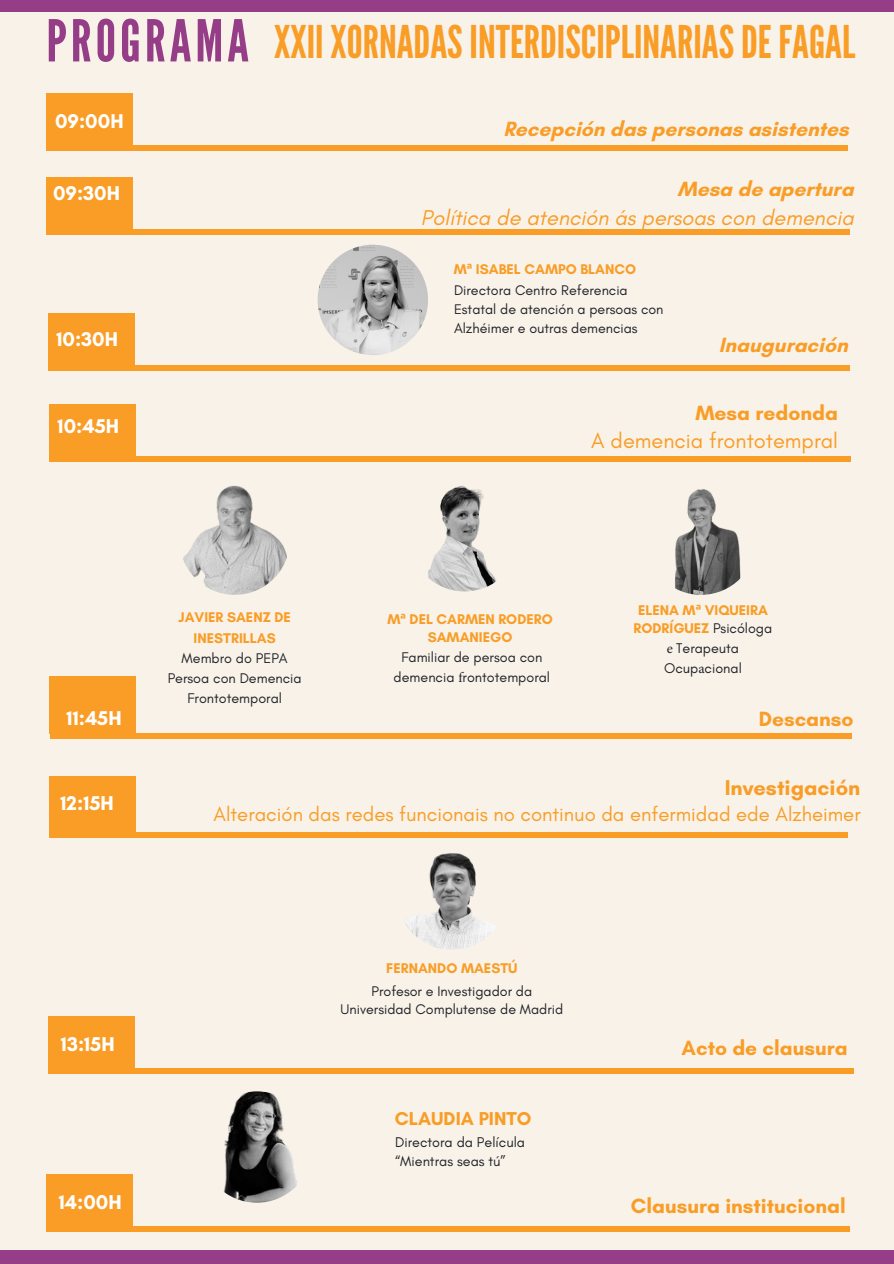
<style>
.page{position:relative;width:894px;height:1264px;background:#fff}
.page>*{position:absolute;margin:0;border:0;box-sizing:border-box;transform-origin:0 0}
.t1{font:57.6px "League Gothic";letter-spacing:.07em;color:#953d87}
.t2{font:45px "League Gothic";color:#f99d27}
.t3{font:700 24.75px/24.8px "Glacial Indifference";color:#fff}
.t4{font:italic 21.75px "Glacial Indifference";color:#f99d27}
.t5{font:21.75px "Glacial Indifference";color:#f99d27}
.t6{font:700 21.75px "Glacial Indifference";color:#f99d27}
.t7{font:700 21px "Glacial Indifference";color:#f99d27}
.t8{font:20.25px "Glacial Indifference";color:#f99d27}
.t9{font:700 20.25px "Glacial Indifference";color:#fff}
.t10{font:700 18.9px "Glacial Indifference";color:#f99d27}
.t11{font:14.4px "Glacial Indifference";color:#212227}
.t12{font:14.25px/20.2px "Glacial Indifference";color:#212227;text-align:center}
.t13{font:700 14.25px/18.3px "Glacial Indifference";color:#f99d27;text-align:center}
.s1{font-family:"Noto Sans"}
.s2{font-family:"Minion Pro"}
.s3{font-weight:400;color:#212227}
</style>
<div class="page">
<div style="left:0;top:0;width:893px;height:1263px;background:#f8f2e9"></div>
<div style="left:46px;top:145px;width:801px;height:5px;background:#f99d27"></div>
<div style="left:0;top:0;width:893px;height:12px;background:#953d87"></div>
<div style="left:51px;top:229px;width:798px;height:5px;background:#f99d27"></div>
<div style="left:46px;top:177px;width:87px;height:57px;background:#f99d27"></div>
<div style="left:51px;top:365px;width:798px;height:6px;background:#f99d27"></div>
<div style="left:46px;top:93px;width:87px;height:57px;background:#f99d27"></div>
<div style="left:48px;top:313px;width:87px;height:58px;background:#f99d27"></div>
<div style="left:50px;top:732px;width:801px;height:6px;background:#f99d27"></div>
<div style="left:49px;top:676px;width:87px;height:57px;background:#f99d27"></div>
<div style="left:52px;top:456px;width:799px;height:5px;background:#f99d27"></div>
<div style="left:49px;top:404px;width:87px;height:57px;background:#f99d27"></div>
<div style="left:49px;top:832px;width:799px;height:6px;background:#f99d27"></div>
<img style="left:396px;top:839px;width:111px;height:110px;border-radius:50%">
<img style="left:645px;top:484px;width:111px;height:111px;border-radius:50%">
<img style="left:179px;top:484px;width:111px;height:111px;border-radius:50%">
<div style="left:52px;top:1067px;width:801px;height:6px;background:#f99d27"></div>
<div style="left:48px;top:1016px;width:87px;height:57px;background:#f99d27"></div>
<div style="left:48px;top:1226px;width:801px;height:5px;background:#f99d27"></div>
<div style="left:46px;top:1174px;width:87px;height:57px;background:#f99d27"></div>
<div style="left:0;top:1250px;width:893px;height:13px;background:#953d87"></div>
<img style="left:201px;top:1091px;width:111px;height:111px;border-radius:50%">
<img style="left:317px;top:245px;width:111px;height:110px;border-radius:50%">
<img style="left:409px;top:481px;width:110px;height:110px;border-radius:50%">
<div style="left:49px;top:776px;width:87px;height:57px;background:#f99d27"></div>
<p class="t1" style="left:46px;top:8px;width:204px">PROGRAMA</p>
<p class="t2" style="left:274px;top:15px;width:582px">XXII XORNADAS INTERDISCIPLINARIAS DE FAGAL</p>
<h4 class="t9" style="left:55px;top:108px;width:70px">09:00H</h4>
<h4 class="t7" style="left:503px;top:116px;width:347px">Recepción das personas asistentes</h4>
<h5 class="t9" style="left:53px;top:181px;width:69px">09:30H</h5>
<h6 class="t7" style="left:677px;top:176px;width:177px">Mesa de apertura</h6>
<h6 class="t4" style="left:421px;top:204px;width:434px">Política de atención ás persoas con demencia</h6>
<p class="t9" style="left:56px;top:326px;width:63px">10:30H</p>
<h1 class="t3" style="left:60px;top:336px;width:76px">12:00H</h1>
<h4 class="t13" style="left:453px;top:260px;width:184px">M<span class="s1">ª</span> ISABEL CAMPO BLANCO</h4>
<h5 class="t12" style="left:454px;top:280px;width:211px;line-height:19.2px;text-align:left">Directora Centro Referencia<br>Estatal de atención a persoas con<br>Alzhéimer e outras demencias</h5>
<h3 class="t7" style="left:718px;top:332px;width:130px">Inauguración</h3>
<h2 class="t3" style="left:61px;top:402px;width:76px">10:45 -<br>12:00H</h2>
<p class="t9" style="left:58px;top:413px;width:63px">10:45H</p>
<p class="t7" style="left:695px;top:400px;width:144px">Mesa redonda</p>
<p class="t5" style="left:591px;top:428px;width:248px">A demencia frontotempral</p>
<p class="t13" style="left:178px;top:607px;width:114px;line-height:20.2px">JAVIER SAENZ DE<br>INESTRILLAS</p>
<p class="t12" style="left:168px;top:647px;width:135px">Membro do PEPA<br>Persoa con Demencia<br>Frontotemporal</p>
<p class="t13" style="left:387px;top:610px;width:167px">M<span class="s1">ª</span> DEL CARMEN RODERO<br>SAMANIEGO</p>
<p class="t12" style="left:393px;top:647px;width:158px;line-height:19.6px">Familiar de persoa con demencia <span class="s2">f</span>rontotemporal</p>
<p class="t13" style="left:633px;top:600px;width:140px">ELENA M<span class="s1">ª</span> VIQUEIRA<br>RODRÍGUEZ <span class="s3">Psicóloga</span></p>
<p class="t12" style="left:664px;top:637px;width:79px;text-align:left"><span class="s2">e</span> Terapeuta<br>Ocup<span class="s2">a</span>cional</p>
<h4 class="t9" style="left:67px;top:705px;width:56px">11:45H</h4>
<h5 class="t7" style="left:758px;top:706px;width:96px">Descanso</h5>
<h3 class="t9" style="left:60px;top:790px;width:55px">12:15H</h3>
<h4 class="t6" style="left:724px;top:774px;width:137px">Investigación</h4>
<h4 class="t8" style="left:213px;top:802px;width:648px">Alteración das redes funcionais no continuo da enfermidad ede Alzheimer</h4>
<p class="t13" style="left:386px;top:959px;width:133px">FERNANDO MAESTÚ</p>
<p class="t12" style="left:340px;top:982px;width:224px;line-height:18px">Profesor e Investigador da<br>Universidad Complutense de Madrid</p>
<h6 class="t9" style="left:61px;top:1031px;width:55px">13:15H</h6>
<p class="t7" style="left:681px;top:1035px;width:168px">Acto de clausura</p>
<p class="t10" style="left:394px;top:1107px;width:138px">CLAUDIA PINTO</p>
<p class="t11" style="left:395px;top:1133px;width:131px">Directora da Película</p>
<p class="t11" style="left:395px;top:1152px;width:112px">“Mientras seas tú”</p>
<p class="t9" style="left:59px;top:1189px;width:64px">14:00H</p>
<p class="t7" style="left:630px;top:1193px;width:216px">Clausura institucional</p>
</div>
